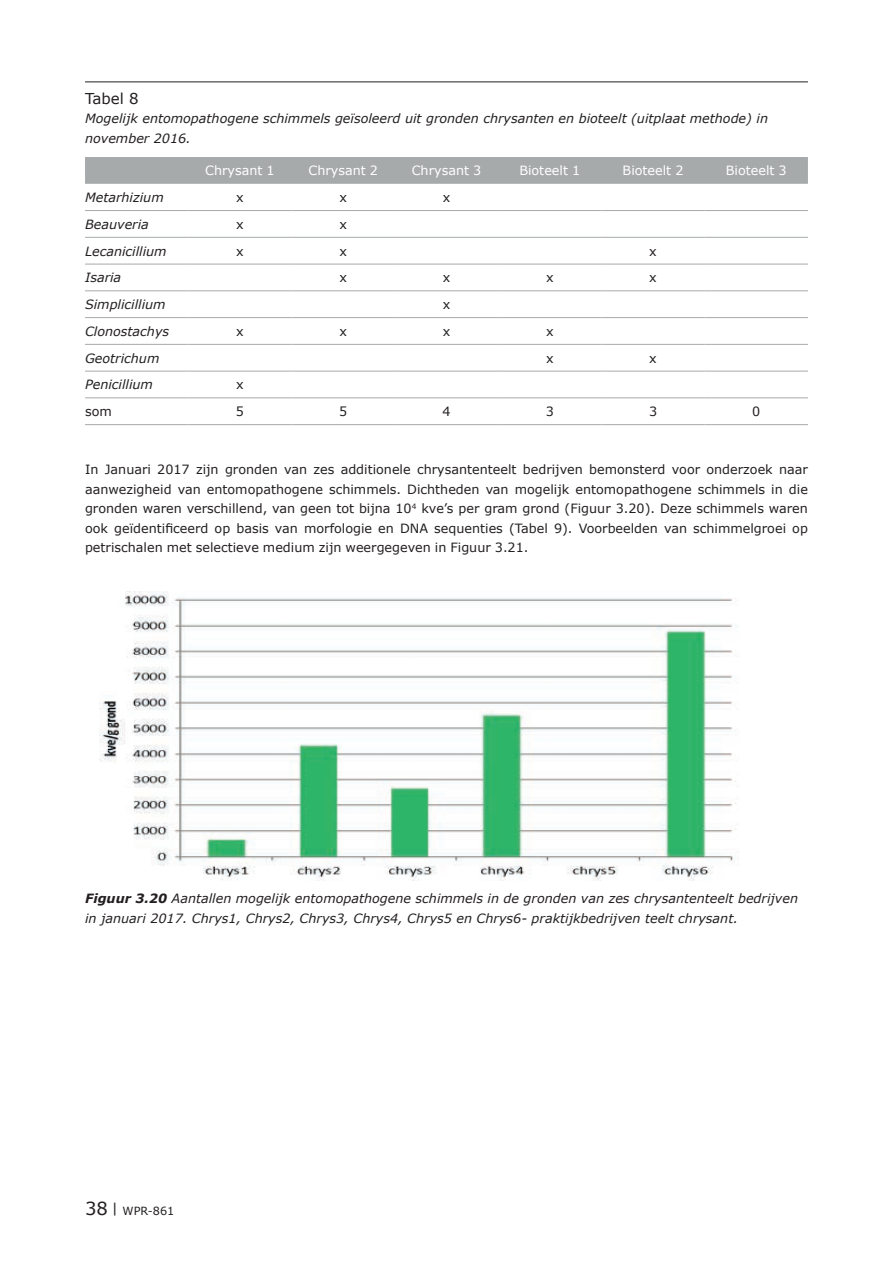
<style>
.page{position:relative;width:893px;height:1263px;background:#fff}
.page>*{position:absolute;margin:0;border:0;box-sizing:border-box;transform-origin:0 0}
.t1{font:15px "Verdana";color:#231f20}
.t2{font:12.75px/19.5px "Verdana";color:#231f20;text-align:justify}
.t3{font:italic 12.75px/19.5px "Verdana";color:#231f20}
.t4{font:12.75px "Verdana";color:#fff}
.t5{font:11.25px "Verdana";color:#231f20}
.s1{font-weight:700}
.s2{font-size:18px}
</style>
<div class="page">
<hr style="left:85px;top:82px;width:723px;height:1px;background:#231f20">
<div style="left:85px;top:157px;width:723px;height:27px;background:#a7aaaa"></div>
<hr style="left:85px;top:210px;width:103px;height:1px;background:#a7aaaa">
<hr style="left:188px;top:210px;width:104px;height:1px;background:#a7aaaa">
<hr style="left:292px;top:210px;width:103px;height:1px;background:#a7aaaa">
<hr style="left:395px;top:210px;width:103px;height:1px;background:#a7aaaa">
<hr style="left:498px;top:210px;width:103px;height:1px;background:#a7aaaa">
<hr style="left:601px;top:210px;width:104px;height:1px;background:#a7aaaa">
<hr style="left:705px;top:210px;width:103px;height:1px;background:#a7aaaa">
<hr style="left:85px;top:237px;width:103px;height:1px;background:#a7aaaa">
<hr style="left:188px;top:237px;width:104px;height:1px;background:#a7aaaa">
<hr style="left:292px;top:237px;width:103px;height:1px;background:#a7aaaa">
<hr style="left:395px;top:237px;width:103px;height:1px;background:#a7aaaa">
<hr style="left:498px;top:237px;width:103px;height:1px;background:#a7aaaa">
<hr style="left:601px;top:237px;width:104px;height:1px;background:#a7aaaa">
<hr style="left:705px;top:237px;width:103px;height:1px;background:#a7aaaa">
<hr style="left:85px;top:264px;width:103px;height:1px;background:#a7aaaa">
<hr style="left:188px;top:264px;width:104px;height:1px;background:#a7aaaa">
<hr style="left:292px;top:264px;width:103px;height:1px;background:#a7aaaa">
<hr style="left:395px;top:264px;width:103px;height:1px;background:#a7aaaa">
<hr style="left:498px;top:264px;width:103px;height:1px;background:#a7aaaa">
<hr style="left:601px;top:264px;width:104px;height:1px;background:#a7aaaa">
<hr style="left:705px;top:264px;width:103px;height:1px;background:#a7aaaa">
<hr style="left:85px;top:290px;width:103px;height:1px;background:#a7aaaa">
<hr style="left:188px;top:290px;width:104px;height:1px;background:#a7aaaa">
<hr style="left:292px;top:290px;width:103px;height:1px;background:#a7aaaa">
<hr style="left:395px;top:290px;width:103px;height:1px;background:#a7aaaa">
<hr style="left:498px;top:290px;width:103px;height:1px;background:#a7aaaa">
<hr style="left:601px;top:290px;width:104px;height:1px;background:#a7aaaa">
<hr style="left:705px;top:290px;width:103px;height:1px;background:#a7aaaa">
<hr style="left:85px;top:317px;width:103px;height:1px;background:#a7aaaa">
<hr style="left:188px;top:317px;width:104px;height:1px;background:#a7aaaa">
<hr style="left:292px;top:317px;width:103px;height:1px;background:#a7aaaa">
<hr style="left:395px;top:317px;width:103px;height:1px;background:#a7aaaa">
<hr style="left:498px;top:317px;width:103px;height:1px;background:#a7aaaa">
<hr style="left:601px;top:317px;width:104px;height:1px;background:#a7aaaa">
<hr style="left:705px;top:317px;width:103px;height:1px;background:#a7aaaa">
<hr style="left:85px;top:344px;width:103px;height:1px;background:#a7aaaa">
<hr style="left:188px;top:344px;width:104px;height:1px;background:#a7aaaa">
<hr style="left:292px;top:344px;width:103px;height:1px;background:#a7aaaa">
<hr style="left:395px;top:344px;width:103px;height:1px;background:#a7aaaa">
<hr style="left:498px;top:344px;width:103px;height:1px;background:#a7aaaa">
<hr style="left:601px;top:344px;width:104px;height:1px;background:#a7aaaa">
<hr style="left:705px;top:344px;width:103px;height:1px;background:#a7aaaa">
<hr style="left:85px;top:371px;width:103px;height:1px;background:#a7aaaa">
<hr style="left:188px;top:371px;width:104px;height:1px;background:#a7aaaa">
<hr style="left:292px;top:371px;width:103px;height:1px;background:#a7aaaa">
<hr style="left:395px;top:371px;width:103px;height:1px;background:#a7aaaa">
<hr style="left:498px;top:371px;width:103px;height:1px;background:#a7aaaa">
<hr style="left:601px;top:371px;width:104px;height:1px;background:#a7aaaa">
<hr style="left:705px;top:371px;width:103px;height:1px;background:#a7aaaa">
<hr style="left:85px;top:397px;width:103px;height:1px;background:#a7aaaa">
<hr style="left:188px;top:397px;width:104px;height:1px;background:#a7aaaa">
<hr style="left:292px;top:397px;width:103px;height:1px;background:#a7aaaa">
<hr style="left:395px;top:397px;width:103px;height:1px;background:#a7aaaa">
<hr style="left:498px;top:397px;width:103px;height:1px;background:#a7aaaa">
<hr style="left:601px;top:397px;width:104px;height:1px;background:#a7aaaa">
<hr style="left:705px;top:397px;width:103px;height:1px;background:#a7aaaa">
<hr style="left:85px;top:424px;width:103px;height:1px;background:#a7aaaa">
<hr style="left:188px;top:424px;width:104px;height:1px;background:#a7aaaa">
<hr style="left:292px;top:424px;width:103px;height:1px;background:#a7aaaa">
<hr style="left:395px;top:424px;width:103px;height:1px;background:#a7aaaa">
<hr style="left:498px;top:424px;width:103px;height:1px;background:#a7aaaa">
<hr style="left:601px;top:424px;width:104px;height:1px;background:#a7aaaa">
<hr style="left:705px;top:424px;width:103px;height:1px;background:#a7aaaa">
<img style="left:99px;top:591px;width:639px;height:289px">
<p class="t1" style="left:85px;top:88px;width:55px">Tabel 8</p>
<p class="t3" style="left:85px;top:108px;width:684px">Mogelijk entomopathogene schimmels geïsoleerd uit gronden chrysanten en bioteelt (uitplaat methode) in november 2016.</p>
<p class="t4" style="left:205px;top:162px;width:71px">Chrysant 1</p>
<p class="t4" style="left:308px;top:162px;width:71px">Chrysant 2</p>
<p class="t4" style="left:412px;top:162px;width:71px">Chrysant 3</p>
<p class="t4" style="left:519px;top:162px;width:62px">Bioteelt 1</p>
<p class="t4" style="left:623px;top:162px;width:62px">Bioteelt 2</p>
<p class="t4" style="left:726px;top:162px;width:62px">Bioteelt 3</p>
<p class="t3" style="left:85px;top:188px;width:80px">Metarhizium</p>
<p class="t2" style="left:236px;top:188px;width:9px">x</p>
<p class="t2" style="left:339px;top:188px;width:9px">x</p>
<p class="t2" style="left:443px;top:188px;width:9px">x</p>
<p class="t3" style="left:85px;top:214px;width:65px">Beauveria</p>
<p class="t2" style="left:236px;top:214px;width:9px">x</p>
<p class="t2" style="left:339px;top:214px;width:9px">x</p>
<p class="t3" style="left:85px;top:241px;width:83px">Lecanicillium</p>
<p class="t2" style="left:236px;top:241px;width:9px">x</p>
<p class="t2" style="left:339px;top:241px;width:9px">x</p>
<p class="t2" style="left:649px;top:241px;width:9px">x</p>
<p class="t3" style="left:85px;top:268px;width:38px">Isaria</p>
<p class="t2" style="left:339px;top:268px;width:9px">x</p>
<p class="t2" style="left:443px;top:268px;width:9px">x</p>
<p class="t2" style="left:546px;top:268px;width:9px">x</p>
<p class="t2" style="left:649px;top:268px;width:9px">x</p>
<p class="t3" style="left:85px;top:295px;width:82px">Simplicillium</p>
<p class="t2" style="left:443px;top:295px;width:9px">x</p>
<p class="t3" style="left:85px;top:321px;width:86px">Clonostachys</p>
<p class="t2" style="left:236px;top:321px;width:9px">x</p>
<p class="t2" style="left:339px;top:321px;width:9px">x</p>
<p class="t2" style="left:443px;top:321px;width:9px">x</p>
<p class="t2" style="left:546px;top:321px;width:9px">x</p>
<p class="t3" style="left:85px;top:348px;width:76px">Geotrichum</p>
<p class="t2" style="left:546px;top:348px;width:9px">x</p>
<p class="t2" style="left:649px;top:348px;width:9px">x</p>
<p class="t3" style="left:85px;top:375px;width:69px">Penicillium</p>
<p class="t2" style="left:236px;top:375px;width:9px">x</p>
<p class="t2" style="left:85px;top:402px;width:28px">som</p>
<p class="t2" style="left:236px;top:402px;width:10px">5</p>
<p class="t2" style="left:339px;top:402px;width:10px">5</p>
<p class="t2" style="left:442px;top:402px;width:10px">4</p>
<p class="t2" style="left:546px;top:402px;width:10px">3</p>
<p class="t2" style="left:649px;top:402px;width:10px">3</p>
<p class="t2" style="left:752px;top:402px;width:10px">0</p>
<p class="t2" style="left:85px;top:460px;width:724px">In Januari 2017 zijn gronden van zes additionele chrysantenteelt bedrijven bemonsterd voor onderzoek naar aanwezigheid van entomopathogene schimmels. Dichtheden van mogelijk entomopathogene schimmels in die gronden waren verschillend, van geen tot bijna 10<sup>4</sup> kve’s per gram grond (Figuur 3.20). Deze schimmels waren ook geïdentificeerd op basis van morfologie en DNA sequenties (Tabel 9). Voorbeelden van schimmelgroei op petrischalen met selectieve medium zijn weergegeven in Figuur 3.21.</p>
<p class="t3" style="left:85px;top:888px;width:715px"><span class="s1">Figuur 3.20</span> Aantallen mogelijk entomopathogene schimmels in de gronden van zes chrysantenteelt bedrijven in januari 2017. Chrys1, Chrys2, Chrys3, Chrys4, Chrys5 en Chrys6- praktijkbedrijven teelt chrysant.</p>
<p class="t5" style="left:85px;top:1203px;width:91px"><span class="s2">38</span> <sup>|</sup> WPR-861</p>
</div>
